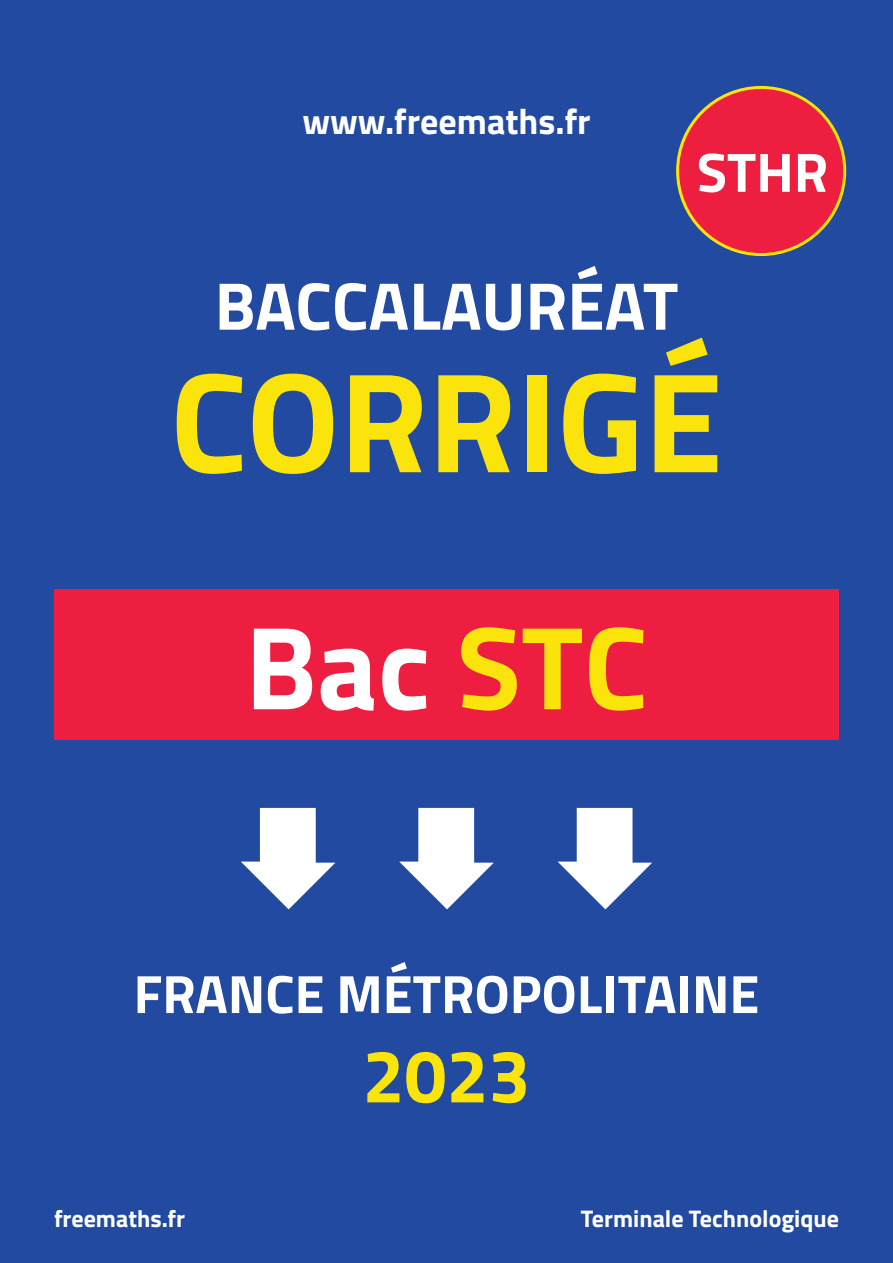
<style>
.page{position:relative;width:893px;height:1263px;background:#214aa0}
.page>*{position:absolute;margin:0;border:0;box-sizing:border-box;transform-origin:0 0}
.t1{font:700 142.5px "Titillium";color:#fbe30c}
.t2{font:700 118.5px "Titillium";color:#fff}
.t3{font:700 75px "Titillium";color:#fbe30c}
.t4{font:700 67.5px "Titillium";color:#fff}
.t5{font:700 55.5px "Titillium";color:#fff}
.t6{font:700 54px "Titillium";color:#fff}
.t7{font:700 36px "Titillium";color:#fff}
.t8{font:700 24px "Titillium";color:#fff}
.s1{color:#fbe30c}
</style>
<div class="page">
<svg style="left:241px;top:808px;width:94px;height:101px"></svg>
<svg style="left:399px;top:808px;width:95px;height:101px"></svg>
<svg style="left:558px;top:808px;width:94px;height:101px"></svg>
<div style="left:54px;top:589px;width:785px;height:151px;background:#ed1e40"></div>
<div style="left:678px;top:87px;width:167px;height:168px;background:#ed1e40;border-radius:50%"></div>
<h3 class="t7" style="left:302px;top:94px;width:290px">www.freemaths.fr</h3>
<h3 class="t5" style="left:697px;top:130px;width:133px">STHR</h3>
<h3 class="t4" style="left:215px;top:254px;width:465px">BACCALAURÉAT</h3>
<h1 class="t1" style="left:170px;top:313px;width:554px">CORRIGÉ</h1>
<h2 class="t2" style="left:245px;top:577px;width:404px">Bac <span class="s1">STC</span></h2>
<p class="t6" style="left:134px;top:953px;width:627px">FRANCE MÉTROPOLITAINE</p>
<h3 class="t3" style="left:362px;top:1019px;width:169px">2023</h3>
<p class="t8" style="left:54px;top:1200px;width:133px">freemaths.fr</p>
<p class="t8" style="left:581px;top:1200px;width:260px">Terminale Technologique</p>
</div>
